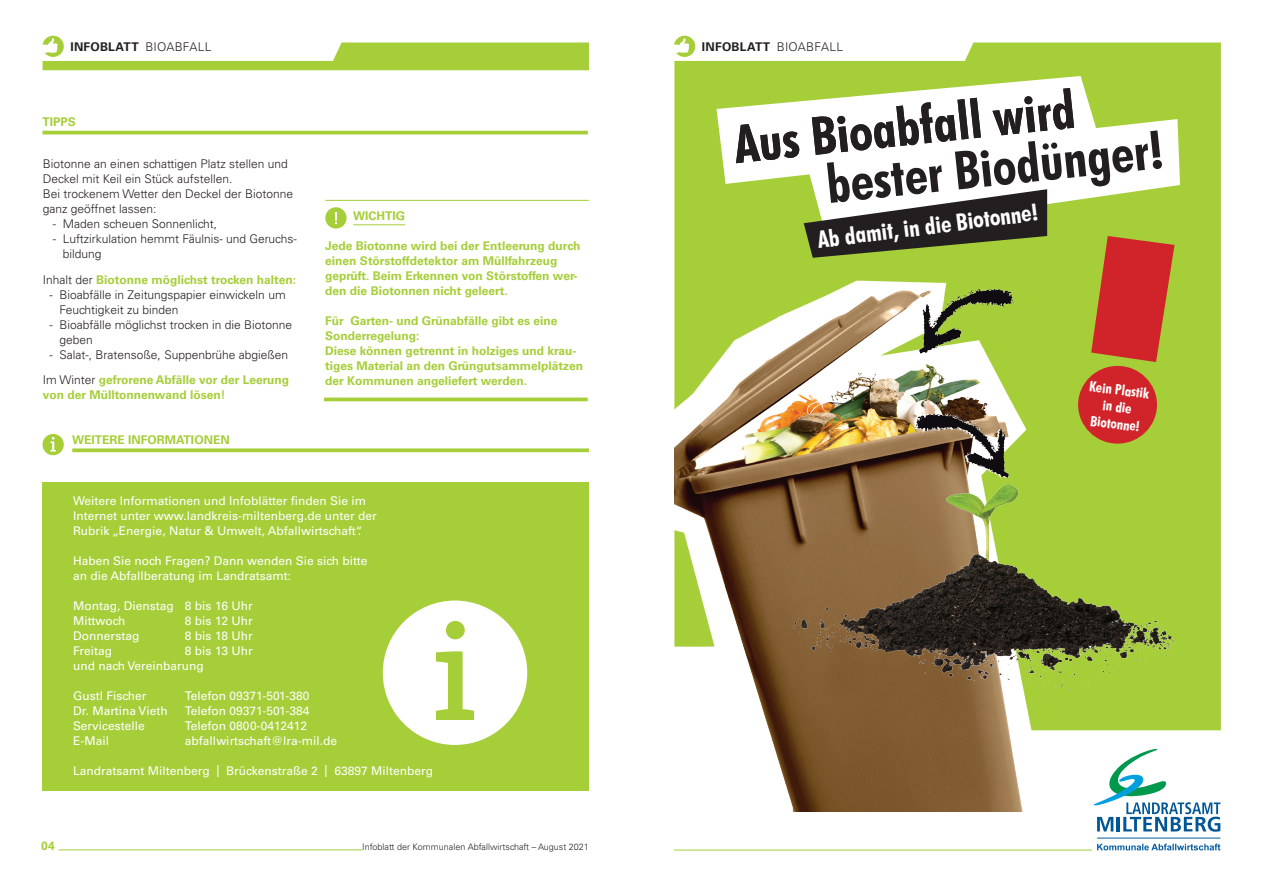
<style>
.page{position:relative;width:1263px;height:893px;background:#fff}
.page>*{position:absolute;margin:0;border:0;box-sizing:border-box;transform-origin:0 0}
.t1{font:700 condensed 53.25px "Futura BT";color:#231f20}
.t2{font:700 condensed 52.65px "Futura BT";color:#231f20}
.t3{font:700 condensed 23.7px "Futura BT";color:#fff}
.t4{font:700 condensed 14.25px/17px "Futura BT";color:#fff;text-align:center}
.t5{font:12px/15px "Univers LT Std";color:#fff}
.t6{font:700 12px/15px "Univers LT Std";color:#a6ce39}
.t7{font:300 12px/15px "Univers LT Std";color:#231f20}
.t8{font:700 12px "Univers LT Std";letter-spacing:.02em;color:#231f20}
.t9{font:300 9px "Univers LT Std";color:#231f20}
.s1{font-weight:300}
.s2{font-weight:300;color:#231f20}
.s3{font-weight:700;color:#a6ce39}
</style>
<div class="page">
<svg style="left:674px;top:43px;width:547px;height:687px;background:#acd146"></svg>
<svg style="left:43px;top:36px;width:546px;height:34px"></svg>
<svg style="left:674px;top:36px;width:21px;height:21px"></svg>
<hr style="left:59px;top:849px;width:303px;height:1px;background:#a6ce39">
<hr style="left:674px;top:850px;width:418px;height:1px;background:#a6ce39">
<div style="left:43px;top:434px;width:21px;height:21px;background:#a6ce39;border-radius:50%"></div>
<svg style="left:50px;top:437px;width:6px;height:14px"></svg>
<svg style="left:72px;top:448px;width:517px;height:4px;background:#b0d350"></svg>
<div style="left:43px;top:482px;width:546px;height:308px;background:#a6ce39"></div>
<div style="left:383px;top:600px;width:144px;height:145px;background:#fff;border-radius:50%"></div>
<svg style="left:436px;top:621px;width:38px;height:99px"></svg>
<hr style="left:1097px;top:838px;width:123px;height:1px;background:#015ba0">
<svg style="left:1094px;top:749px;width:126px;height:83px"></svg>
<svg style="left:1097px;top:844px;width:123px;height:6px"></svg>
<hr style="left:43px;top:131px;width:545px;height:3px;background:#a6ce39">
<div style="left:674px;top:269px;width:393px;height:462px;background:#a6ce39"></div>
<img style="left:674px;top:277px;width:358px;height:535px">
<img style="left:784px;top:477px;width:393px;height:221px">
<img style="left:916px;top:287px;width:103px;height:71px">
<svg style="left:908px;top:415px;width:101px;height:68px"></svg>
<img style="left:910px;top:411px;width:101px;height:71px">
<svg style="left:1091px;top:236px;width:83px;height:126px;background:#c64d2d"></svg>
<div style="left:1078px;top:366px;width:79px;height:78px;background:#d1232a;border-radius:50%"></div>
<svg style="left:716px;top:76px;width:464px;height:160px"></svg>
<svg style="left:804px;top:189px;width:243px;height:69px"></svg>
<hr style="left:325px;top:200px;width:264px;height:1px;background:#a6ce39">
<hr style="left:353px;top:224px;width:52px;height:1px;background:#a6ce39">
<div style="left:325px;top:207px;width:22px;height:22px;background:#a6ce39;border-radius:50%"></div>
<svg style="left:335px;top:212px;width:2px;height:12px"></svg>
<hr style="left:324px;top:398px;width:264px;height:3px;background:#a6ce39">
<p class="t8" style="left:70px;top:40px;width:143px">INFOBLATT <span class="s1">Bioab fall</span></p>
<p class="t8" style="left:702px;top:40px;width:143px">INFOBLATT <span class="s1">Bioab fall</span></p>
<p class="t6" style="left:43px;top:115px;width:35px">Tipps</p>
<p class="t7" style="left:43px;top:156px;width:252px">Biotonne an einen schattigen Platz stellen und Deckel mit Keil ein Stück aufstellen.<br>Bei trockenem Wetter den Deckel der Biotonne ganz geöffnet lassen:</p>
<p class="t7" style="left:53px;top:216px;width:166px">- Maden scheuen Sonnenlicht,</p>
<p class="t7" style="left:63px;top:231px;width:235px;text-indent:-10px">- Luftzirkulation hemmt Fäulnis- und Geruchs&shy;bildung</p>
<p class="t6" style="left:43px;top:272px;width:255px"><span class="s2">I nhalt der</span> Biotonne möglichst trocken halten:</p>
<p class="t7" style="left:60px;top:287px;width:228px;text-indent:-10px">- Bioabfälle in Zeitungspapier einwickeln um<br>Feuchtigkeit zu binden</p>
<p class="t7" style="left:60px;top:317px;width:234px;text-indent:-10px">- Bioabfälle möglichst trocken in die Biotonne geben</p>
<p class="t7" style="left:43px;top:342px;width:248px;line-height:25.7px;text-align:center">- Salat-, Bratensoße, Suppenbrühe abgießen<br>I m Winter <span class="s3">gefrorene Abfälle vor der Leerung</span></p>
<p class="t6" style="left:43px;top:388px;width:184px">von der Mülltonnenwand lösen!</p>
<p class="t6" style="left:72px;top:433px;width:159px">WEITERE INFORMATIONEN</p>
<p class="t6" style="left:353px;top:209px;width:54px">wichtig</p>
<p class="t6" style="left:325px;top:239px;width:257px">Jede Biotonne wird bei der Entleerung durch einen Störstoffdetektor am Müllfahrzeug geprüft. Beim Erkennen von Störstoffen wer&shy;den die Biotonnen nicht geleert.</p>
<p class="t6" style="left:325px;top:314px;width:259px">Für Garten- und Grünabfälle gibt es eine Sonderregelung:<br>Diese können getrennt in holziges und krau&shy;tiges Material an den Grüngutsammelplätzen der Kommunen angeliefert werden.</p>
<p class="t5" style="left:73px;top:494px;width:305px">Weitere Informationen und Infoblätter finden Sie im<br>Internet unter www.landkreis-miltenberg.de unter der<br>Rubrik „Energie, Natur &amp; Umwelt, Abfallwirtschaft“.</p>
<p class="t5" style="left:73px;top:554px;width:296px">Haben Sie noch Fragen? Dann wenden Sie sich bitte an die Abfallberatung im Landratsamt:</p>
<p class="t5" style="left:73px;top:599px;width:181px">Montag, Dienstag 8 bis 16 Uhr<br>Mittwoch</p>
<p class="t5" style="left:185px;top:614px;width:69px">8 bis 12 Uhr</p>
<p class="t5" style="left:73px;top:629px;width:68px">Donnerstag</p>
<p class="t5" style="left:185px;top:629px;width:69px">8 bis 18 Uhr</p>
<p class="t5" style="left:73px;top:644px;width:41px">Freitag</p>
<p class="t5" style="left:73px;top:644px;width:181px;text-indent:112px">8 bis 13 Uhr und nach Vereinbarung</p>
<p class="t5" style="left:73px;top:689px;width:75px">Gustl Fischer</p>
<p class="t5" style="left:185px;top:689px;width:126px">Telefon 09371-501-380</p>
<p class="t5" style="left:73px;top:704px;width:96px">Dr. Martina Vieth</p>
<p class="t5" style="left:185px;top:704px;width:126px">Telefon 09371-501-384</p>
<p class="t5" style="left:73px;top:719px;width:73px">Servicestelle</p>
<p class="t5" style="left:185px;top:719px;width:124px">Telefon 0800-0412412</p>
<p class="t5" style="left:73px;top:734px;width:38px">E-Mail</p>
<p class="t5" style="left:185px;top:734px;width:154px">abfallwirtschaft@lra-mil.de</p>
<p class="t5" style="left:73px;top:764px;width:361px">Landratsamt Miltenberg | Brückenstraße 2 | 63897 Miltenberg</p>
<p class="t6" style="left:41px;top:839px;width:15px">04</p>
<p class="t9" style="left:362px;top:842px;width:228px">I nfoblatt der Kommunalen Abfallwirtschaft – August 2021</p>
<h2 class="t2" style="left:731px;top:113px;width:344px;rotate:-6deg">Aus Bioabfall wird</h2>
<h1 class="t1" style="left:823px;top:152px;width:340px;rotate:-6deg">bester Biodünger!</h1>
<h3 class="t3" style="left:816px;top:225px;width:223px;rotate:-7deg">Ab damit, in die Biotonne!</h3>
<p class="t4" style="left:1090px;top:378px;width:62px;rotate:7deg">Kein Plastik in die<br>Biotonne!</p>
</div>
